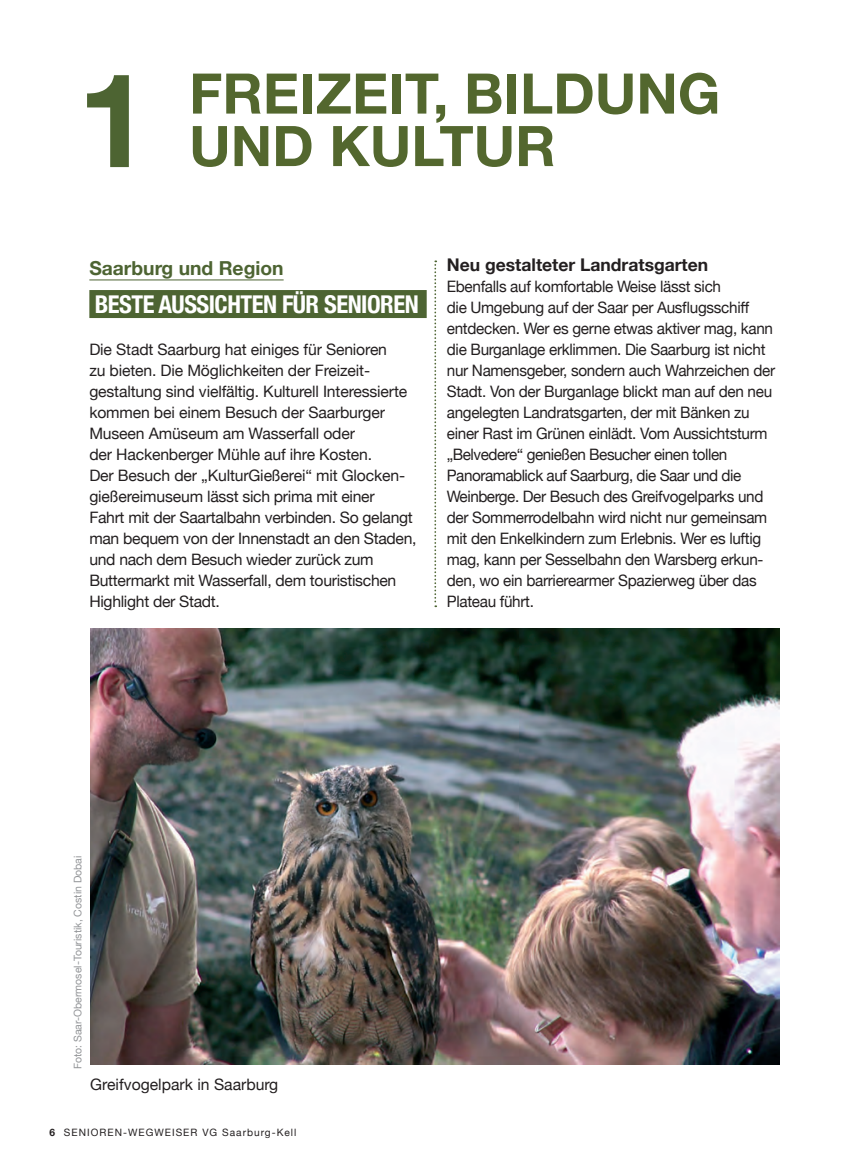
<style>
.page{position:relative;width:844px;height:1166px;background:#fff}
.page>*{position:absolute;margin:0;border:0;box-sizing:border-box;transform-origin:0 0}
.t1{font:700 131.25px "Helvetica Neue";color:#4d6432}
.t2{font:700 56px/52.5px "Helvetica Neue";color:#53672e}
.t3{font:700 condensed 24.5px "Helvetica Neue";letter-spacing:-.02em;color:#fff}
.t4{font:700 19.25px "Helvetica Neue";color:#4d6432}
.t5{font:700 17.5px "Helvetica Neue";color:#231f20}
.t6{font:15.75px/21px "Helvetica Neue";letter-spacing:-.02em;color:#231f20}
.t7{font:15.75px "Helvetica Neue";color:#231f20}
.t8{font:10.5px "Helvetica Neue";color:#939598}
.t9{font:10.15px "Helvetica Neue";letter-spacing:.1em;color:#231f20}
.s1{font-weight:700}
</style>
<div class="page">
<svg style="left:434px;top:260px;width:2px;height:347px"></svg>
<hr style="left:89px;top:279px;width:194px;height:1px;background:#4d6432">
<div style="left:89px;top:290px;width:337px;height:28px;background:#4d6432"></div>
<img style="left:90px;top:628px;width:689px;height:436px">
<h1 class="t1" style="left:77px;top:17px;width:74px">1</h1>
<h2 class="t2" style="left:189px;top:69px;width:532px">FREIZEIT, BILDUNG<br>UND KULTUR</h2>
<p class="t4" style="left:89px;top:253px;width:196px">Saarburg und Region</p>
<h3 class="t3" style="left:95px;top:284px;width:325px">BESTE AUSSICHTEN FÜR SENIOREN</h3>
<p class="t6" style="left:89px;top:340px;width:328px">Die Stadt Saarburg hat einiges für Senioren<br>zu bieten. Die Möglichkeiten der Freizeit&shy;gestaltung sind vielfältig. Kulturell Interessierte kommen bei einem Besuch der Saarburger Museen Amüseum am Wasserfall oder<br>der Hackenberger Mühle auf ihre Kosten.<br>Der Besuch der „KulturGießerei“ mit Glocken&shy;gießereimuseum lässt sich prima mit einer<br>Fahrt mit der Saartalbahn verbinden. So gelangt man bequem von der Innenstadt an den Staden, und nach dem Besuch wieder zurück zum Buttermarkt mit Wasserfall, dem touristischen Highlight der Stadt.</p>
<p class="t5" style="left:446px;top:251px;width:263px">Neu gestalteter Landratsgarten</p>
<p class="t6" style="left:446px;top:277px;width:330px">Ebenfalls auf komfortable Weise lässt sich<br>die Umgebung auf der Saar per Ausflugsschiff entdecken. Wer es gerne etwas aktiver mag, kann die Burganlage erklimmen. Die Saarburg ist nicht nur Namensgeber, sondern auch Wahrzeichen der Stadt. Von der Burganlage blickt man auf den neu angelegten Landratsgarten, der mit Bänken zu einer Rast im Grünen einlädt. Vom Aussichtsturm „Belvedere“ genießen Besucher einen tollen Panoramablick auf Saarburg, die Saar und die Weinberge. Der Besuch des Greifvogelparks und der Sommerrodelbahn wird nicht nur gemeinsam mit den Enkelkindern zum Erlebnis. Wer es luftig mag, kann per Sesselbahn den Warsberg erkun&shy;den, wo ein barrierearmer Spazierweg über das Plateau führt.</p>
<p class="t8" style="left:70px;top:1069px;width:215px;rotate:-90deg">Foto: Saar-Obermosel-Touristik, Costin Dobai</p>
<p class="t7" style="left:90px;top:1073px;width:189px">Greifvogelpark in Saarburg</p>
<p class="t9" style="left:50px;top:1125px;width:248px"><span class="s1">6</span> SENIOREN-WEGWEISER VG Saarburg-Kell</p>
</div>
